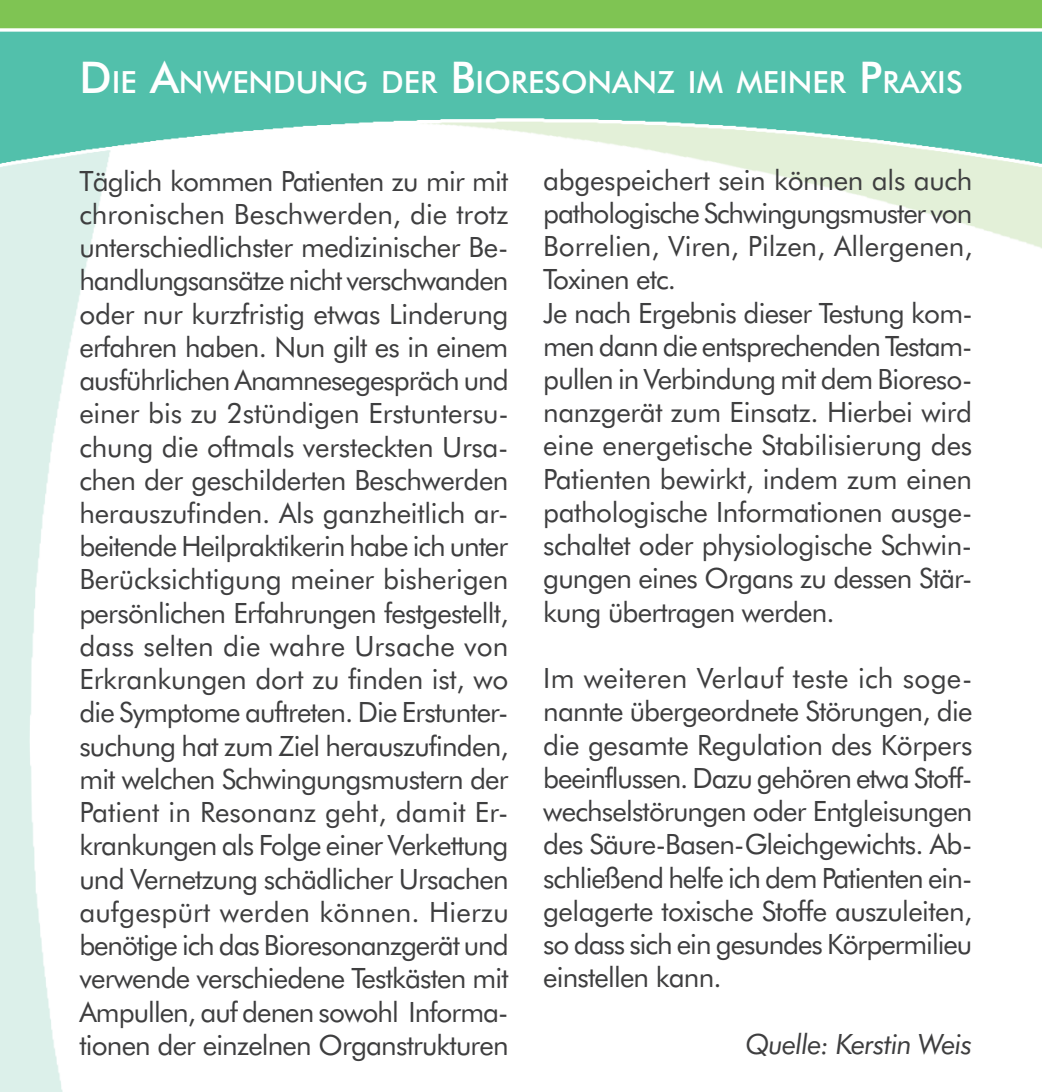
<style>
.page{position:relative;width:1043px;height:1092px;background:#fff}
.page>*{position:absolute;margin:0;border:0;box-sizing:border-box;transform-origin:0 0}
.t1{font:500 30.8px "Futura BT";color:#fff}
.t2{font:28px/33.2px "Futura BT";letter-spacing:-.03em;color:#3e3e3f;text-align:justify}
.t3{font:italic 28px "Futura BT";letter-spacing:-.03em;color:#3e3e3f}
.s1{font-size:43.75px}
</style>
<div class="page">
<img style="left:0;top:1px;width:1042px;height:1091px">
<p class="t1" style="left:79px;top:71px;width:885px"><span class="s1">D</span>IE <span class="s1">A</span>NWENDUNG DER <span class="s1">B</span>IORESONANZ IM MEINER <span class="s1">P</span>RAXIS</p>
<p class="t2" style="left:79px;top:166px;width:431px">Täglich kommen Patienten zu mir mit chronischen Beschwerden, die trotz unterschiedlichster medizinischer Be&shy;handlungsansätze nicht verschwanden oder nur kurzfristig etwas Linderung erfahren haben. Nun gilt es in einem ausführlichen Anamnesegespräch und einer bis zu 2stündigen Erstuntersu&shy;chung die oftmals versteckten Ursa&shy;chen der geschilderten Beschwerden herauszufinden. Als ganzheitlich ar&shy;beitende Heilpraktikerin habe ich unter Berücksichtigung meiner bisherigen persönlichen Erfahrungen festgestellt, dass selten die wahre Ursache von Erkrankungen dort zu finden ist, wo die Symptome auftreten. Die Erstunter&shy;suchung hat zum Ziel herauszufinden, mit welchen Schwingungsmustern der Patient in Resonanz geht, damit Er&shy;krankungen als Folge einer Verkettung und Vernetzung schädlicher Ursachen aufgespürt werden können. Hierzu benötige ich das Bioresonanzgerät und verwende verschiedene Testkästen mit Ampullen, auf denen sowohl Informa&shy;tionen der einzelnen Organstrukturen</p>
<p class="t2" style="left:543px;top:165px;width:431px;text-align:left">abgespeichert sein können als auch pathologische Schwingungsmuster von Borrelien, Viren, Pilzen, Allergenen, Toxinen etc.<br>Je nach Ergebnis dieser Testung kom&shy;men dann die entsprechenden Testam&shy;pullen in Verbindung mit dem Bioreso&shy;nanzgerät zum Einsatz. Hierbei wird eine energetische Stabilisierung des Patienten bewirkt, indem zum einen pathologische Informationen ausge&shy;schaltet oder physiologische Schwin&shy;gungen eines Organs zu dessen Stär&shy;kung übertragen werden.</p>
<p class="t2" style="left:543px;top:664px;width:431px">Im weiteren Verlauf teste ich soge&shy;nannte übergeordnete Störungen, die die gesamte Regulation des Körpers beeinflussen. Dazu gehören etwa Stoff&shy;wechselstörungen oder Entgleisungen des Säure-Basen-Gleichgewichts. Ab&shy;schließend helfe ich dem Patienten ein&shy;gelagerte toxische Stoffe auszuleiten, so dass sich ein gesundes Körpermilieu einstellen kann.</p>
<p class="t3" style="left:745px;top:1033px;width:228px">Quelle: Kerstin Weis</p>
</div>
